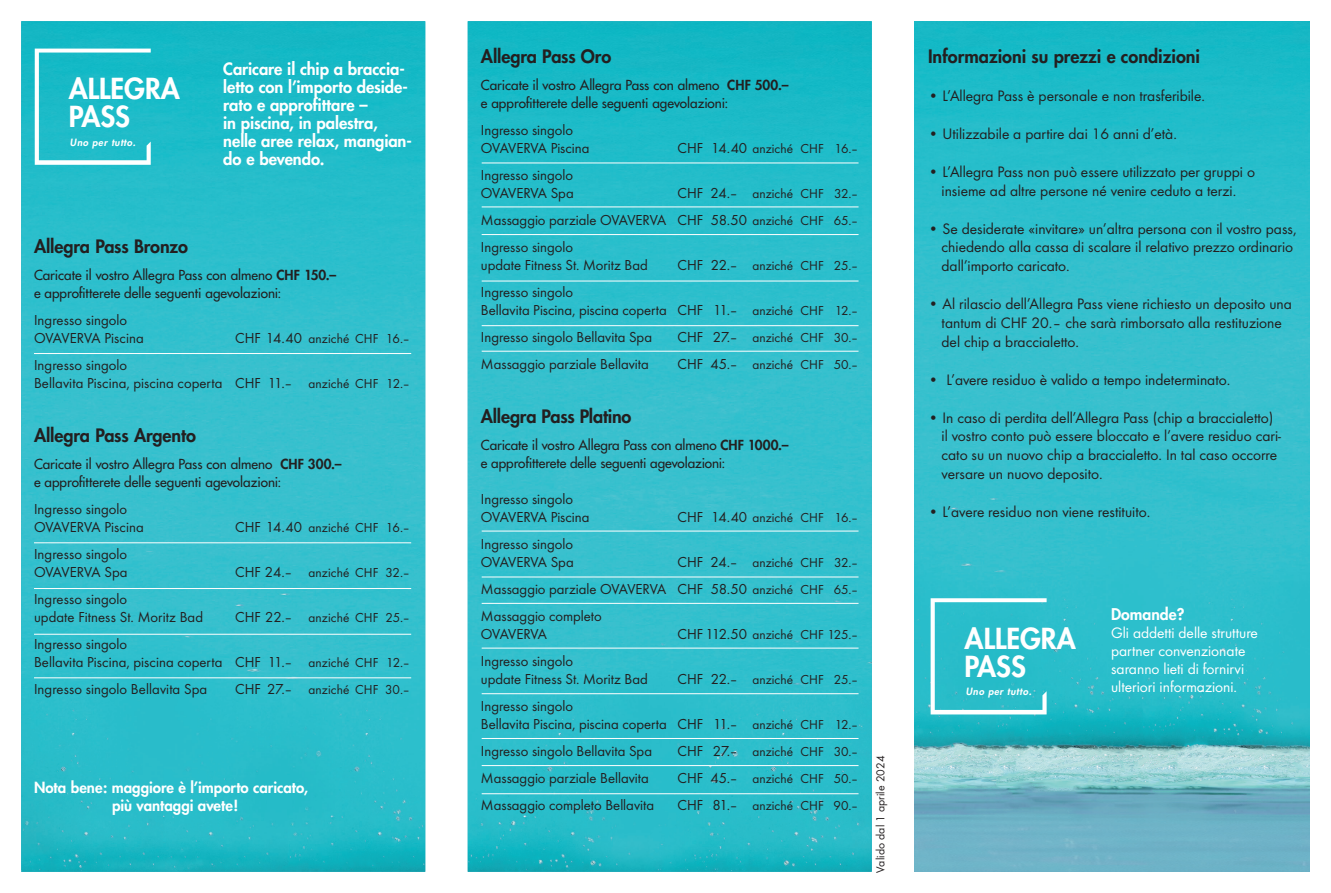
<style>
.page{position:relative;width:1331px;height:893px;background:#fff}
.page>*{position:absolute;margin:0;border:0;box-sizing:border-box;transform-origin:0 0}
.t1{font:800 28.2px/27.6px "Futura Std";color:#fff}
.t2{font:800 18px "Futura CE";letter-spacing:-.005em;color:#231f20}
.t3{font:800 16.5px/18px "Futura CE";letter-spacing:-.005em;color:#fff}
.t4{font:15.75px/18.9px "Futura Boo";color:#231f20}
.t5{font:15.75px/18px "Futura Boo";color:#fff}
.t6{font:800 15.75px "Futura CE";color:#fff}
.t7{font:15px/18px "Futura Boo";color:#231f20}
.t8{font:800 15px/18px "Futura CE";color:#fff;text-align:center}
.t9{font:15px "Futura Boo";letter-spacing:-.02em;color:#231f20}
.t10{font:13.5px "Futura Boo";letter-spacing:.01em;color:#231f20}
.t11{font:13.5px/18px "Futura";color:#231f20}
.t12{font:12px "Futura Boo";letter-spacing:.01em;color:#231f20}
.t13{font:italic 800 9.75px "Futura Std";letter-spacing:.06em;color:#fff}
.s1{font-family:"Futura CE";font-weight:800}
.s2{font-size:15px}
.s3{font-size:13.5px}
</style>
<div class="page">
<img style="left:914px;top:21px;width:396px;height:851px">
<img style="left:21px;top:21px;width:851px;height:851px">
<hr style="left:34px;top:542px;width:377px;height:1px;background:#fff">
<hr style="left:34px;top:588px;width:377px;height:1px;background:#fff">
<hr style="left:34px;top:634px;width:377px;height:1px;background:#fff">
<hr style="left:34px;top:677px;width:377px;height:1px;background:#fff">
<hr style="left:482px;top:163px;width:376px;height:1px;background:#fff">
<hr style="left:482px;top:207px;width:376px;height:1px;background:#fff">
<hr style="left:482px;top:234px;width:376px;height:1px;background:#fff">
<hr style="left:482px;top:325px;width:376px;height:1px;background:#fff">
<hr style="left:482px;top:281px;width:376px;height:1px;background:#fff">
<hr style="left:482px;top:351px;width:376px;height:1px;background:#fff">
<hr style="left:482px;top:531px;width:376px;height:1px;background:#fff">
<hr style="left:482px;top:577px;width:376px;height:1px;background:#fff">
<hr style="left:482px;top:603px;width:376px;height:1px;background:#fff">
<hr style="left:482px;top:738px;width:376px;height:1px;background:#fff">
<hr style="left:482px;top:648px;width:376px;height:1px;background:#fff">
<hr style="left:482px;top:693px;width:376px;height:1px;background:#fff">
<hr style="left:482px;top:765px;width:376px;height:1px;background:#fff">
<hr style="left:482px;top:793px;width:376px;height:1px;background:#fff">
<hr style="left:34px;top:353px;width:377px;height:1px;background:#fff">
<svg style="left:35px;top:49px;width:116px;height:116px;background:#32c1cd"></svg>
<svg style="left:931px;top:598px;width:116px;height:116px;background:#3fc3cf"></svg>
<h1 class="t1" style="left:69px;top:75px;width:113px">ALLEGRA<br>PASS</h1>
<p class="t13" style="left:70px;top:136px;width:67px">Uno per tutto.</p>
<p class="t3" style="left:223px;top:59px;width:190px">Caricare il chip a braccia&shy;letto con l’importo deside&shy;rato e approfittare –<br>in piscina, in palestra, nelle aree relax, mangian&shy;do e bevendo.</p>
<p class="t2" style="left:34px;top:234px;width:155px">Allegra Pass Bronzo</p>
<p class="t11" style="left:34px;top:266px;width:304px">Caricate il vostro Allegra Pass con almeno <span class="s1">CHF 150.– </span>e approfitterete delle seguenti agevolazioni:</p>
<p class="t7" style="left:34px;top:311px;width:111px">Ingresso singolo<br>OVAVERVA Piscina</p>
<p class="t10" style="left:235px;top:331px;width:177px"><span class="s2">CHF 14.40</span> anziché CHF 16.–</p>
<p class="t7" style="left:34px;top:356px;width:378px">Ingresso singolo<br>Bellavita Piscina, piscina coperta CHF 11.– <span class="s3">anziché CHF 12.–</span></p>
<p class="t2" style="left:34px;top:423px;width:163px">Allegra Pass Argento</p>
<p class="t11" style="left:34px;top:455px;width:309px">Caricate il vostro Allegra Pass con almeno <span class="s1">CHF 300.– </span>e approfitterete delle seguenti agevolazioni:</p>
<p class="t7" style="left:34px;top:500px;width:111px">Ingresso singolo<br>OVAVERVA Piscina</p>
<p class="t10" style="left:235px;top:520px;width:177px"><span class="s2">CHF 14.40</span> anziché CHF 16.–</p>
<p class="t7" style="left:34px;top:545px;width:95px">Ingresso singolo<br>OVAVERVA Spa</p>
<p class="t10" style="left:235px;top:565px;width:177px"><span class="s2">CHF 24.–</span> anziché CHF 32.–</p>
<p class="t7" style="left:34px;top:590px;width:171px">Ingresso singolo<br>update Fitness St. Moritz Bad</p>
<p class="t10" style="left:235px;top:610px;width:177px"><span class="s2">CHF 22.–</span> anziché CHF 25.–</p>
<p class="t7" style="left:34px;top:635px;width:378px">Ingresso singolo<br>Bellavita Piscina, piscina coperta CHF 11.– <span class="s3">anziché CHF 12.–</span></p>
<p class="t7" style="left:34px;top:680px;width:175px">Ingresso singolo Bellavita Spa</p>
<p class="t10" style="left:235px;top:682px;width:177px"><span class="s2">CHF 27.–</span> anziché CHF 30.–</p>
<p class="t8" style="left:34px;top:778px;width:276px">Nota bene: maggiore è l’importo caricato, più vantaggi avete!</p>
<p class="t2" style="left:481px;top:44px;width:132px">Allegra Pass Oro</p>
<p class="t11" style="left:481px;top:76px;width:309px">Caricate il vostro Allegra Pass con almeno <span class="s1">CHF 500.– </span>e approfitterete delle seguenti agevolazioni:</p>
<p class="t7" style="left:481px;top:121px;width:110px">Ingresso singolo<br>OVAVERVA Piscina</p>
<p class="t10" style="left:677px;top:141px;width:182px"><span class="s2">CHF 14.40</span> anziché CHF 16.–</p>
<p class="t7" style="left:481px;top:166px;width:94px">Ingresso singolo<br>OVAVERVA Spa</p>
<p class="t10" style="left:677px;top:186px;width:183px"><span class="s2">CHF 24.–</span> anziché CHF 32.–</p>
<p class="t7" style="left:481px;top:207px;width:379px;line-height:27px">Massaggio parziale OVAVERVA CHF 58.50 <span class="s3">anziché CHF 65.–<br></span>Ingresso singolo</p>
<p class="t7" style="left:481px;top:256px;width:169px">update Fitness St. Moritz Bad</p>
<p class="t10" style="left:677px;top:258px;width:183px"><span class="s2">CHF 22.–</span> anziché CHF 25.–</p>
<p class="t7" style="left:481px;top:283px;width:379px">Ingresso singolo<br>Bellavita Piscina, piscina coperta CHF 11.– <span class="s3">anziché CHF 12.–</span></p>
<p class="t7" style="left:481px;top:328px;width:173px">Ingresso singolo Bellavita Spa</p>
<p class="t10" style="left:677px;top:330px;width:183px"><span class="s2">CHF 27.–</span> anziché CHF 30.–</p>
<p class="t7" style="left:481px;top:355px;width:169px">Massaggio parziale Bellavita</p>
<p class="t10" style="left:677px;top:357px;width:183px"><span class="s2">CHF 45.–</span> anziché CHF 50.–</p>
<p class="t2" style="left:481px;top:404px;width:152px">Allegra Pass Platino</p>
<p class="t11" style="left:481px;top:436px;width:309px">Caricate il vostro Allegra Pass con almeno <span class="s1">CHF 1000.– </span>e approfitterete delle seguenti agevolazioni:</p>
<p class="t7" style="left:481px;top:490px;width:110px">Ingresso singolo<br>OVAVERVA Piscina</p>
<p class="t10" style="left:677px;top:510px;width:183px"><span class="s2">CHF 14.40</span> anziché CHF 16.–</p>
<p class="t7" style="left:481px;top:535px;width:94px">Ingresso singolo<br>OVAVERVA Spa</p>
<p class="t10" style="left:677px;top:555px;width:183px"><span class="s2">CHF 24.–</span> anziché CHF 32.–</p>
<p class="t7" style="left:481px;top:576px;width:379px;line-height:27px">Massaggio parziale OVAVERVA CHF 58.50 <span class="s3">anziché CHF 65.–<br></span>Massaggio completo</p>
<p class="t9" style="left:481px;top:625px;width:68px">OVAVERVA</p>
<p class="t10" style="left:677px;top:627px;width:183px"><span class="s2">CHF 112.50</span> anziché CHF 125.–</p>
<p class="t7" style="left:481px;top:652px;width:169px">Ingresso singolo<br>update Fitness St. Moritz Bad</p>
<p class="t10" style="left:677px;top:672px;width:183px"><span class="s2">CHF 22.–</span> anziché CHF 25.–</p>
<p class="t7" style="left:481px;top:697px;width:379px">Ingresso singolo<br>Bellavita Piscina, piscina coperta CHF 11.– <span class="s3">anziché CHF 12.–</span></p>
<p class="t7" style="left:481px;top:742px;width:173px">Ingresso singolo Bellavita Spa</p>
<p class="t10" style="left:677px;top:744px;width:183px"><span class="s2">CHF 27.–</span> anziché CHF 30.–</p>
<p class="t7" style="left:481px;top:769px;width:169px">Massaggio parziale Bellavita</p>
<p class="t10" style="left:677px;top:771px;width:183px"><span class="s2">CHF 45.–</span> anziché CHF 50.–</p>
<p class="t7" style="left:481px;top:796px;width:175px">Massaggio completo Bellavita</p>
<p class="t10" style="left:677px;top:798px;width:183px"><span class="s2">CHF 81.–</span> anziché CHF 90.–</p>
<p class="t12" style="left:873px;top:873px;width:118px;rotate:-90deg">Valido dal 1 aprile 2024</p>
<p class="t2" style="left:928px;top:44px;width:274px">Informazioni su prezzi e condizioni</p>
<p class="t4" style="left:928px;top:86px;width:278px">• L’Allegra Pass è personale e non trasferibile.</p>
<p class="t4" style="left:928px;top:124px;width:250px">• Utilizzabile a partire dai 16 anni d’età.</p>
<p class="t4" style="left:928px;top:162px;width:328px;text-align:center">• L’Allegra Pass non può essere utilizzato per gruppi o insieme ad altre persone né venire ceduto a terzi.</p>
<p class="t4" style="left:941px;top:219px;width:357px;text-indent:-13px">• Se desiderate «invitare» un’altra persona con il vostro pass, chiedendo alla cassa di scalare il relativo prezzo ordinario dall’importo caricato.</p>
<p class="t4" style="left:941px;top:294px;width:352px;text-indent:-13px">• Al rilascio dell’Allegra Pass viene richiesto un deposito una tantum di CHF 20.– che sarà rimborsato alla restituzione del chip a braccialetto.</p>
<p class="t4" style="left:928px;top:370px;width:304px">• L’avere residuo è valido a tempo indeterminato.</p>
<p class="t4" style="left:941px;top:408px;width:341px;text-indent:-13px">• In caso di perdita dell’Allegra Pass (chip a braccialetto) il vostro conto può essere bloccato e l’avere residuo cari&shy;cato su un nuovo chip a braccialetto. In tal caso occorre versare un nuovo deposito.</p>
<p class="t4" style="left:928px;top:502px;width:224px">• L’avere residuo non viene restituito.</p>
<h1 class="t1" style="left:965px;top:625px;width:113px">ALLEGRA<br>PASS</h1>
<p class="t13" style="left:966px;top:685px;width:67px">Uno per tutto.</p>
<p class="t6" style="left:1111px;top:603px;width:75px">Domande?</p>
<p class="t5" style="left:1111px;top:624px;width:148px">Gli addetti delle strutture partner convenzionate saranno lieti di fornirvi ulteriori informazioni.</p>
</div>
